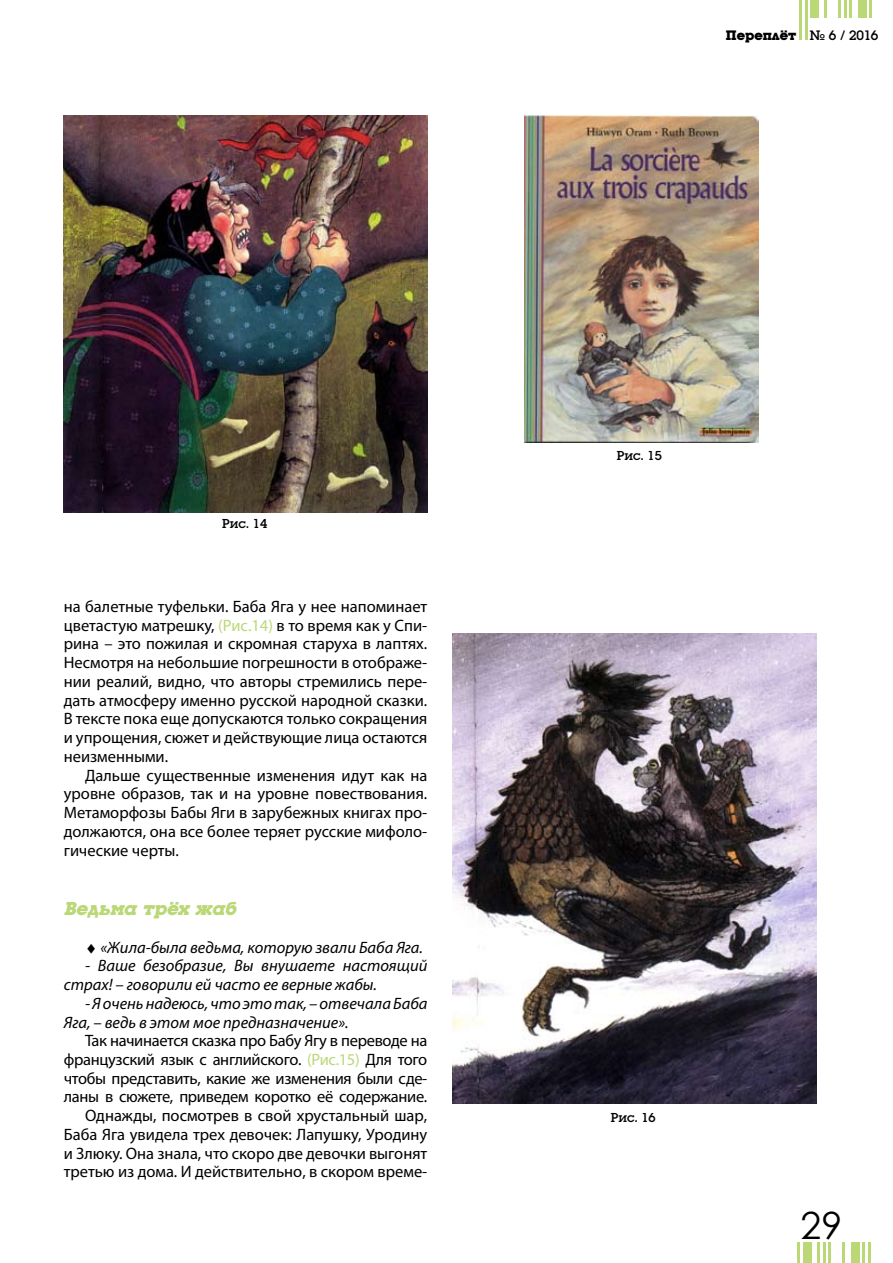
<style>
.page{position:relative;width:893px;height:1263px;background:#fff}
.page>*{position:absolute;margin:0;border:0;box-sizing:border-box;transform-origin:0 0}
.t1{font:37.5px "Century Gothic";color:#000}
.t2{font:italic 700 19.5px "Luga";color:#bad876}
.t3{font:16.5px/18.8px "Myriad Pro";letter-spacing:-.005em;color:#000;text-align:justify}
.t4{font:italic 16.5px/18.8px "Myriad Pro";color:#000}
.t5{font:700 14.25px "Luga";color:#000}
.t6{font:13.5px "Luga";color:#000}
.s1{color:#bad876}
.s2{font-weight:400}
</style>
<div class="page">
<hr style="left:862px;top:1242px;width:3px;height:21px;background:#bad876">
<hr style="left:868px;top:1242px;width:3px;height:21px;background:#bad876">
<div style="left:803px;top:1242px;width:8px;height:21px;background:#bad876"></div>
<div style="left:851px;top:1242px;width:8px;height:21px;background:#bad876"></div>
<hr style="left:797px;top:1242px;width:3px;height:21px;background:#bad876">
<hr style="left:817px;top:1242px;width:3px;height:21px;background:#bad876">
<hr style="left:823px;top:1242px;width:2px;height:21px;background:#bad876">
<hr style="left:829px;top:1242px;width:2px;height:21px;background:#bad876">
<hr style="left:843px;top:1242px;width:2px;height:21px;background:#bad876">
<hr style="left:805px;top:0;width:2px;height:40px;background:#bad876">
<hr style="left:799px;top:0;width:3px;height:40px;background:#bad876">
<div style="left:858px;top:0;width:8px;height:18px;background:#bad876"></div>
<div style="left:810px;top:0;width:8px;height:18px;background:#bad876"></div>
<hr style="left:869px;top:0;width:3px;height:18px;background:#bad876">
<svg style="left:850px;top:0;width:2px;height:18px"></svg>
<hr style="left:844px;top:0;width:3px;height:18px;background:#bad876">
<hr style="left:838px;top:0;width:3px;height:18px;background:#bad876">
<hr style="left:824px;top:0;width:3px;height:18px;background:#bad876">
<img style="left:524px;top:115px;width:234px;height:327px">
<img style="left:453px;top:634px;width:363px;height:469px">
<img style="left:64px;top:115px;width:363px;height:397px">
<p class="t6" style="left:222px;top:517px;width:47px">Рис. 14</p>
<p class="t3" style="left:64px;top:597px;width:365px">на балетные туфельки. Баба Яга у нее напоминает цветастую матрешку, <span class="s1">(Рис.14)</span> в то время как у Спи&shy;рина – это пожилая и скромная старуха в лаптях.<br>Несмотря на небольшие погрешности в отображе&shy;нии реалий, видно, что авторы стремились пере&shy;дать атмосферу именно русской народной сказки.<br>В тексте пока еще допускаются только сокращения и упрощения, сюжет и действующие лица остаются неизменными.</p>
<p class="t3" style="left:64px;top:765px;width:365px;text-indent:21px">Дальше существенные изменения идут как на уровне образов, так и на уровне повествования.<br>Метаморфозы Бабы Яги в зарубежных книгах про&shy;должаются, она все более теряет русские мифоло&shy;гические черты.</p>
<p class="t2" style="left:64px;top:898px;width:173px">Ведьма трёх жаб</p>
<p class="t4" style="left:85px;top:937px;width:339px">♦ «Жила-была ведьма, которую звали Баба Яга.</p>
<p class="t4" style="left:64px;top:956px;width:365px;text-indent:21px">- Ваше безобразие, Вы внушаете настоящий страх! – говорили ей часто ее верные жабы.</p>
<p class="t4" style="left:64px;top:993px;width:365px;text-indent:21px">- Я очень надеюсь, что это так, – отвечала Баба<br>Яга, – ведь в этом мое предназначение».</p>
<p class="t3" style="left:64px;top:1031px;width:365px;text-align:right">Так начинается сказка про Бабу Ягу в переводе на французский язык с английского. <span class="s1">(Рис.15)</span> Для того чтобы представить, какие же изменения были сде&shy;ланы в сюжете, приведем коротко её содержание.<br>Однажды, посмотрев в свой хрустальный шар, Баба Яга увидела трех девочек: Лапушку, Уродину и Злюку. Она знала, что скоро две девочки выгонят третью из дома. И действительно, в скором време-</p>
<p class="t5" style="left:726px;top:28px;width:154px">Переплёт <span class="s2">№ 6 / 2016</span></p>
<p class="t6" style="left:617px;top:449px;width:47px">Рис. 15</p>
<p class="t6" style="left:611px;top:1111px;width:47px">Рис. 16</p>
<h1 class="t1" style="left:801px;top:1199px;width:43px">29</h1>
</div>
